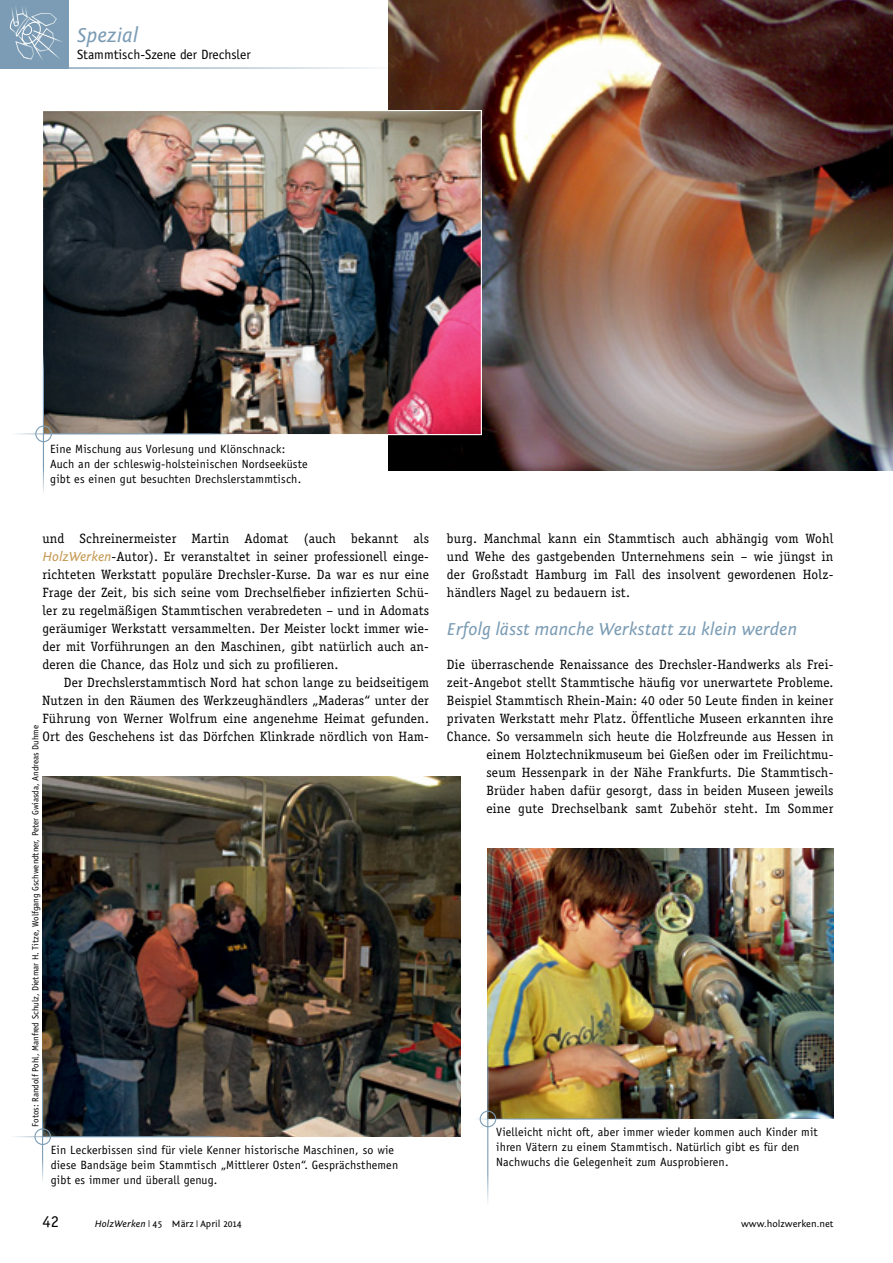
<style>
.page{position:relative;width:893px;height:1263px;background:#fff}
.page>*{position:absolute;margin:0;border:0;box-sizing:border-box;transform-origin:0 0}
.HW_Dachzeile{font:italic 21px "Fontin Sans";color:#7b9cb4}
.HW_ZUE_2z{font:italic 18px "Fontin Sans";color:#7b9cb4}
.t1{font:16.5px "Officina Sans";color:#000}
.HW_GS{font:13.5px/18px "Officina Serif";letter-spacing:.015em;color:#000;text-align:justify}
.HW_GS_ohne_Einzug{font:13.5px/18px "Officina Serif";letter-spacing:.015em;color:#000;text-align:right}
.HW_Dachzeile_klein{font:13.5px "Officina Sans";color:#000}
.HW_BU_mit_Ziffern{font:12px/15px "Officina Sans";letter-spacing:.015em;color:#000}
.t2{font:9.75px "Fontin Sans";color:#000}
.HW_REF_Fotonachweis{font:9px "Officina Sans";color:#000}
.s1{font-family:"Fontin Sans";font-style:italic;color:#c59952}
.s2{font-style:italic}
</style>
<div class="page">
<hr style="left:0;top:67px;width:407px;height:2px;background:#7b9cb4">
<div style="left:0;top:0;width:68px;height:68px;background:#7b9cb4"></div>
<svg style="left:9px;top:6px;width:54px;height:54px"></svg>
<img style="left:388px;top:0;width:505px;height:471px">
<img style="left:44px;top:112px;width:436px;height:321px">
<img style="left:43px;top:777px;width:418px;height:359px">
<img style="left:488px;top:849px;width:345px;height:270px">
<hr style="left:10px;top:433px;width:226px;height:1px;background:#7b9cb4">
<hr style="left:43px;top:353px;width:1px;height:142px;background:#7b9cb4">
<div style="left:35px;top:426px;width:17px;height:16px;border:1px solid #7b9cb4;border-radius:50%"></div>
<hr style="left:9px;top:1136px;width:226px;height:1px;background:#7b9cb4">
<hr style="left:42px;top:1056px;width:1px;height:127px;background:#7b9cb4">
<div style="left:34px;top:1128px;width:17px;height:17px;border:1px solid #7b9cb4;border-radius:50%"></div>
<hr style="left:472px;top:1118px;width:208px;height:1px;background:#7b9cb4">
<hr style="left:487px;top:1038px;width:1px;height:168px;background:#7b9cb4">
<div style="left:480px;top:1111px;width:16px;height:16px;border:1px solid #7b9cb4;border-radius:50%"></div>
<p class="HW_Dachzeile" style="left:77px;top:24px;width:63px">Spezial</p>
<p class="HW_Dachzeile_klein" style="left:77px;top:46px;width:175px">Stammtisch-Szene der Drechsler</p>
<p class="HW_BU_mit_Ziffern" style="left:50px;top:441px;width:259px">Eine Mischung aus Vorlesung und Klönschnack:<br>Auch an der schleswig-holsteinischen Nordseeküste gibt es einen gut besuchten Drechslerstammtisch.</p>
<p class="HW_GS" style="left:43px;top:529px;width:388px">und Schreinermeister Martin Adomat (auch bekannt als <span class="s1">HolzWerken</span>-Autor). Er veranstaltet in seiner professionell einge&shy;richteten Werkstatt populäre Drechsler-Kurse. Da war es nur eine Frage der Zeit, bis sich seine vom Drechselfieber infizierten Schü&shy;ler zu regelmäßigen Stammtischen verabredeten – und in Adomats geräumiger Werkstatt versammelten. Der Meister lockt immer wie&shy;der mit Vorführungen an den Maschinen, gibt natürlich auch an&shy;deren die Chance, das Holz und sich zu profilieren.</p>
<p class="HW_GS" style="left:43px;top:673px;width:388px;text-indent:21px">Der Drechslerstammtisch Nord hat schon lange zu beidseitigem Nutzen in den Räumen des Werkzeughändlers „Maderas“ unter der Führung von Werner Wolfrum eine angenehme Heimat gefunden.<br>Ort des Geschehens ist das Dörfchen Klinkrade nördlich von Ham-</p>
<p class="HW_REF_Fotonachweis" style="left:30px;top:1127px;width:403px;rotate:-90deg">Fotos: Randolf Pohl, Manfred Schulz, Dietmar H. Titze, Wolfgang Gschwendtner, Peter Gwiasda, Andreas Duhme</p>
<p class="HW_BU_mit_Ziffern" style="left:51px;top:1142px;width:349px">Ein Leckerbissen sind für viele Kenner historische Maschinen, so wie diese Bandsäge beim Stammtisch „Mittlerer Osten“. Gesprächsthemen gibt es immer und überall genug.</p>
<p class="HW_GS" style="left:447px;top:529px;width:388px">burg. Manchmal kann ein Stammtisch auch abhängig vom Wohl und Wehe des gastgebenden Unternehmens sein – wie jüngst in der Großstadt Hamburg im Fall des insolvent gewordenen Holz&shy;händlers Nagel zu bedauern ist.</p>
<p class="HW_ZUE_2z" style="left:447px;top:619px;width:352px">Erfolg lässt manche Werkstatt zu klein werden</p>
<p class="HW_GS_ohne_Einzug" style="left:447px;top:655px;width:388px">Die überraschende Renaissance des Drechsler-Handwerks als Frei&shy;zeit-Angebot stellt Stammtische häufig vor unerwartete Probleme.<br>Beispiel Stammtisch Rhein-Main: 40 oder 50 Leute finden in keiner privaten Werkstatt mehr Platz. Öffentliche Museen erkannten ihre Chance. So versammeln sich heute die Holzfreunde aus Hessen in einem Holztechnikmuseum bei Gießen oder im Freilichtmu-<br>seum Hessenpark in der Nähe Frankfurts. Die Stammtisch-Brüder haben dafür gesorgt, dass in beiden Museen jeweils<br>eine gute Drechselbank samt Zubehör steht. Im Sommer</p>
<p class="HW_BU_mit_Ziffern" style="left:496px;top:1125px;width:323px">Vielleicht nicht oft, aber immer wieder kommen auch Kinder mit ihren Vätern zu einem Stammtisch. Natürlich gibt es für den<br>Nachwuchs die Gelegenheit zum Ausprobieren.</p>
<p class="t1" style="left:43px;top:1211px;width:18px">42</p>
<p class="t2" style="left:95px;top:1218px;width:148px"><span class="s2">HolzWerken</span> 45 März April 2014</p>
<p class="t2" style="left:741px;top:1218px;width:94px">www.holzwerken.net</p>
</div>
